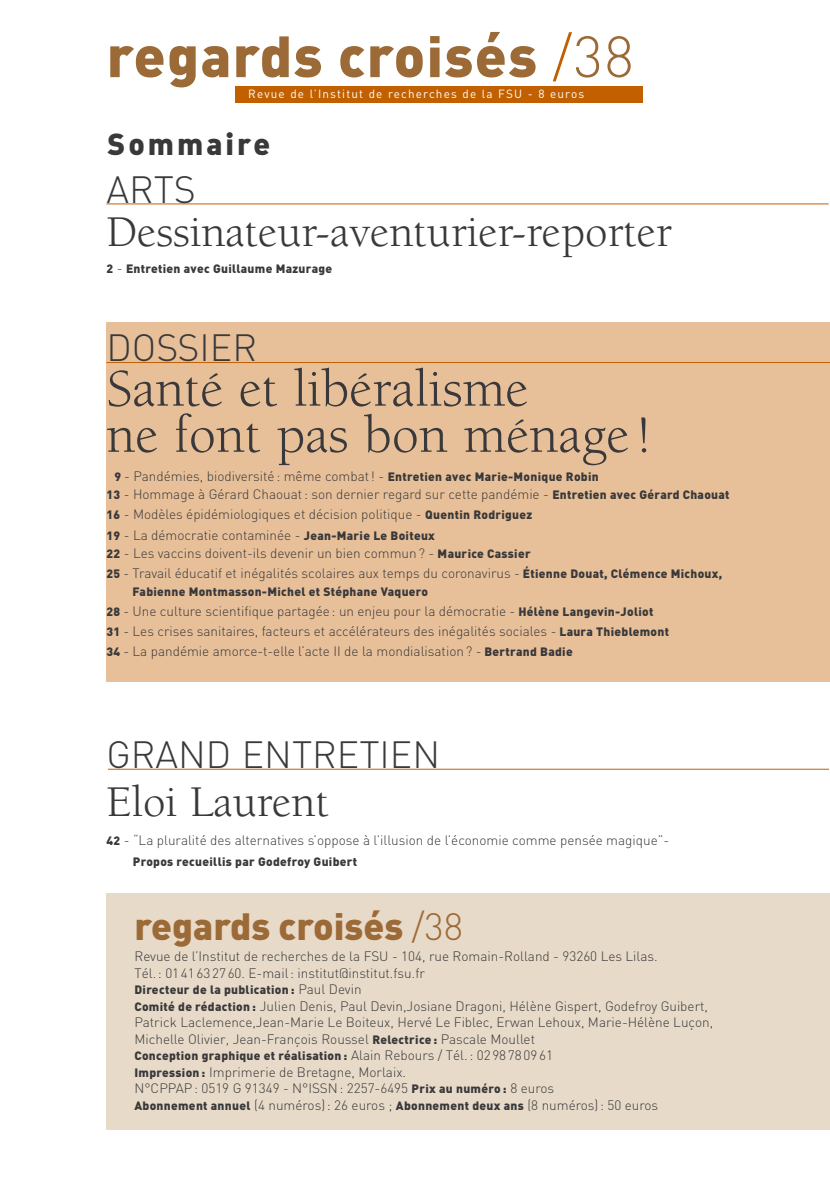
<style>
.page{position:relative;width:830px;height:1191px;background:#fff}
.page>*{position:absolute;margin:0;border:0;box-sizing:border-box;transform-origin:0 0}
.t1{font:900 57.15px "DIN";letter-spacing:.025em;color:#9c6a37}
.t2{font:54px/46px "Berkeley";color:#39383a}
.t3{font:45px "Berkeley";color:#39383a}
.t4{font:300 37.5px "DIN";color:#39383a}
.t5{font:900 37.5px "DIN";color:#9c6a37}
.t6{font:30px "DIN Black Alternate";letter-spacing:.1em;color:#39383a}
.t7{font:300 13.5px/16.5px "DIN";color:#39383a}
.t8{font:900 12px "DIN";letter-spacing:.025em;color:#39383a}
.t9{font:11.7px "DIN";letter-spacing:.1em;color:#fff}
.s1{font-weight:300;color:#c26000}
.s2{font-weight:300}
.s3{font-weight:300;font-size:13.5px}
.s4{font-weight:900;font-size:12px}
</style>
<div class="page">
<div style="left:106px;top:323px;width:723px;height:359px;background:#e7c099"></div>
<div style="left:106px;top:893px;width:723px;height:237px;background:#e7dac8"></div>
<hr style="left:106px;top:362px;width:723px;height:1px;background:#c26000">
<hr style="left:106px;top:203px;width:722px;height:1px;background:#c26000">
<hr style="left:108px;top:769px;width:720px;height:1px;background:#c26000">
<div style="left:235px;top:87px;width:408px;height:16px;background:#c26000"></div>
<h1 class="t1" style="left:107px;top:24px;width:528px">regards croisés <span class="s1">/</span><span class="s2">38</span></h1>
<p class="t9" style="left:248px;top:87px;width:337px">Revue de l’Institut de recherches de la FSU - 8 euros</p>
<h3 class="t6" style="left:107px;top:127px;width:164px">Sommaire</h3>
<h3 class="t4" style="left:106px;top:168px;width:91px">ARTS</h3>
<h3 class="t3" style="left:106px;top:215px;width:567px">Dessinateur-aventurier-reporter</h3>
<p class="t8" style="left:106px;top:262px;width:227px">2 <span class="s3">-</span> Entretien avec Guillaume Mazurage</p>
<h3 class="t4" style="left:106px;top:326px;width:152px">DOSSIER</h3>
<h2 class="t2" style="left:106px;top:370px;width:546px">Santé et libéralisme<br>ne font pas bon ménage !</h2>
<p class="t7" style="left:106px;top:467px;width:624px;line-height:18px;text-indent:8px"><span class="s4">9</span> - Pandémies, biodiversité: même combat! - <span class="s4">Entretien avec Marie-Monique Robin<br>13</span> - Hommage à Gérard Chaouat: son dernier regard sur cette pandémie - <span class="s4">Entretien avec Gérard Chaouat</span></p>
<p class="t7" style="left:106px;top:505px;width:427px;line-height:20.1px"><span class="s4">16</span> - Modèles épidémiologiques et décision politique - <span class="s4">Quentin Rodriguez<br>19</span> - La démocratie contaminée - <span class="s4">Jean-Marie Le Boiteux</span></p>
<p class="t7" style="left:106px;top:543px;width:617px;line-height:20.1px"><span class="s4">22</span> - Les vaccins doivent-ils devenir un bien commun? - <span class="s4">Maurice Cassier<br>25</span> - Travail éducatif et inégalités scolaires aux temps du coronavirus - <span class="s4">Étienne Douat, Clémence Michoux,</span></p>
<p class="t8" style="left:132px;top:584px;width:297px">Fabienne Montmasson-Michel et Stéphane Vaquero</p>
<p class="t7" style="left:106px;top:601px;width:564px;line-height:20.1px"><span class="s4">28</span> - Une culture scientifique partagée: un enjeu pour la démocratie - <span class="s4">Hélène Langevin-Joliot<br>31</span> - Les crises sanitaires, facteurs et accélérateurs des inégalités sociales - <span class="s4">Laura Thieblemont<br>34</span> - La pandémie amorce-t-elle l’acte II de la mondialisation? - <span class="s4">Bertrand Badie</span></p>
<h3 class="t4" style="left:106px;top:733px;width:335px">GRAND ENTRETIEN</h3>
<h3 class="t3" style="left:106px;top:784px;width:224px">Eloi Laurent</h3>
<p class="t7" style="left:106px;top:832px;width:564px"><span class="s4">42</span> - “La pluralité des alternatives s’oppose à l’illusion de l’économie comme pensée magique”-</p>
<p class="t8" style="left:133px;top:855px;width:226px">Propos recueillis par Godefroy Guibert</p>
<h3 class="t5" style="left:134px;top:905px;width:330px">regards croisés <span class="s2">/38</span></h3>
<p class="t7" style="left:134px;top:948px;width:524px">Revue de l’Institut de recherches de la FSU - 104, rue Romain-Rolland - 93260 Les Lilas.<br>Tél.: 0141632760. E-mail: institut@institut.fsu.fr</p>
<p class="t8" style="left:134px;top:983px;width:228px">Directeur de la publication : <span class="s3">Paul Devin</span></p>
<p class="t7" style="left:134px;top:997px;width:580px"><span class="s4">Comité de rédaction :</span> Julien Denis, Paul Devin,Josiane Dragoni, Hélène Gispert, Godefroy Guibert,<br>Patrick Laclemence,Jean-Marie Le Boiteux, Hervé Le Fiblec, Erwan Lehoux, Marie-Hélène Luçon,<br>Michelle Olivier, Jean-François Roussel <span class="s4">Relectrice :</span> Pascale Moullet</p>
<p class="t8" style="left:134px;top:1049px;width:420px">Conception graphique et réalisation : <span class="s3">Alain Rebours / Tél.: 0298780961</span></p>
<p class="t7" style="left:134px;top:1063px;width:525px"><span class="s4">Impression :</span> Imprimerie de Bretagne, Morlaix.<br>N°CPPAP: 0519 G 91349 - N°ISSN: 2257-6495 <span class="s4">Prix au numéro :</span> 8 euros<br><span class="s4">Abonnement annuel</span> (4 numéros): 26 euros ; <span class="s4">Abonnement deux ans</span> (8 numéros): 50 euros</p>
</div>
